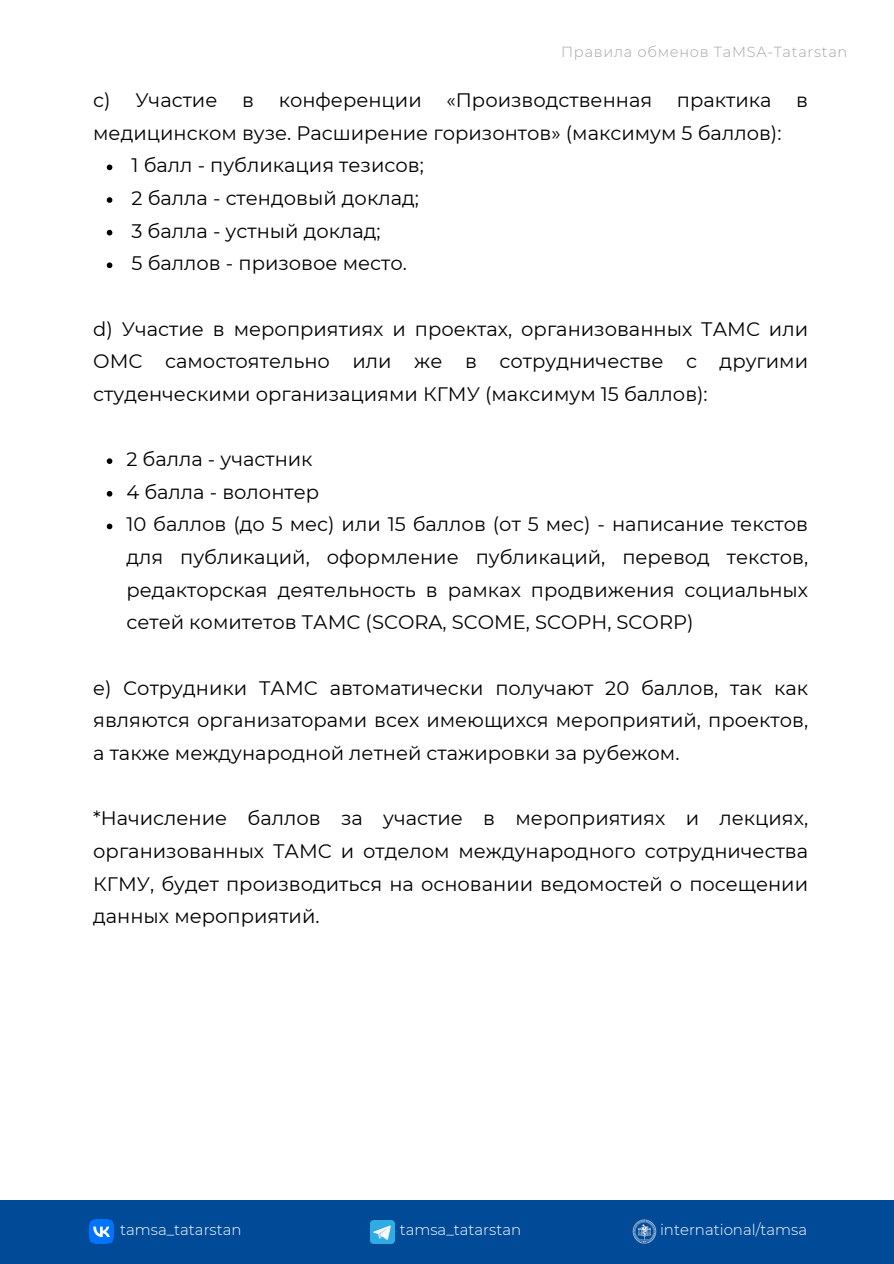
<style>
.page{position:relative;width:894px;height:1264px;background:#fff}
.page>*{position:absolute;margin:0;border:0;box-sizing:border-box;transform-origin:0 0}
.t1{font:19.5px/32.7px "Montserrat";color:#000;text-align:justify}
.t2{font:300 15px "Montserrat";color:#fff}
.t3{font:300 14.55px "Montserrat";letter-spacing:.05em;color:#a6a6a6}
</style>
<div class="page">
<svg style="left:107px;top:164px;width:5px;height:6px"></svg>
<svg style="left:107px;top:197px;width:5px;height:6px"></svg>
<svg style="left:107px;top:230px;width:5px;height:5px"></svg>
<svg style="left:107px;top:262px;width:5px;height:6px"></svg>
<svg style="left:107px;top:458px;width:5px;height:6px"></svg>
<svg style="left:107px;top:491px;width:5px;height:5px"></svg>
<svg style="left:107px;top:523px;width:5px;height:6px"></svg>
<div style="left:0;top:1199px;width:893px;height:64px;background:#004a98"></div>
<img style="left:89px;top:1219px;width:24px;height:24px">
<img style="left:370px;top:1220px;width:24px;height:23px">
<img style="left:632px;top:1219px;width:25px;height:24px">
<h1 class="t3" style="left:561px;top:43px;width:287px">Правила обменов TaMSA-Tatarstan</h1>
<p class="t1" style="left:93px;top:84px;width:126px">с) Участие</p>
<p class="t1" style="left:242px;top:84px;width:13px">в</p>
<p class="t1" style="left:279px;top:84px;width:144px">конференции</p>
<p class="t1" style="left:446px;top:84px;width:207px">«Производственная</p>
<p class="t1" style="left:676px;top:84px;width:96px">практика</p>
<p class="t1" style="left:796px;top:84px;width:13px">в</p>
<p class="t1" style="left:93px;top:116px;width:689px">медицинском вузе. Расширение горизонтов» (максимум 5 баллов):</p>
<p class="t1" style="left:131px;top:149px;width:294px">1 балл - публикация тезисов;</p>
<p class="t1" style="left:131px;top:182px;width:289px">2 балла - стендовый доклад;</p>
<p class="t1" style="left:131px;top:214px;width:250px">3 балла - устный доклад;</p>
<p class="t1" style="left:131px;top:247px;width:277px">5 баллов - призовое место.</p>
<p class="t1" style="left:93px;top:312px;width:716px">d) Участие в мероприятиях и проектах, организованных ТАМС или ОМС самостоятельно или же в сотрудничестве с другими студенческими организациями КГМУ (максимум 15 баллов):</p>
<h1 class="t1" style="left:126px;top:443px;width:188px">2 балла - участник</h1>
<p class="t1" style="left:126px;top:475px;width:194px">4 балла - волонтер</p>
<p class="t1" style="left:126px;top:508px;width:683px">10 баллов (до 5 мес) или 15 баллов (от 5 мес) - написание текстов для публикаций, оформление публикаций, перевод текстов, редакторская деятельность в рамках продвижения социальных сетей комитетов ТАМС (SCORA, SCOME, SCOPH, SCORP)</p>
<p class="t1" style="left:93px;top:671px;width:716px">e) Сотрудники ТАМС автоматически получают 20 баллов, так как являются организаторами всех имеющихся мероприятий, проектов, а также международной летней стажировки за рубежом.</p>
<h1 class="t1" style="left:93px;top:802px;width:716px">*Начисление баллов за участие в мероприятиях и лекциях, организованных ТАМС и отделом международного сотрудничества КГМУ, будет производиться на основании ведомостей о посещении данных мероприятий.</h1>
<p class="t2" style="left:120px;top:1220px;width:123px">tamsa_tatarstan</p>
<p class="t2" style="left:399px;top:1220px;width:123px">tamsa_tatarstan</p>
<p class="t2" style="left:660px;top:1220px;width:148px">international/tamsa</p>
</div>
